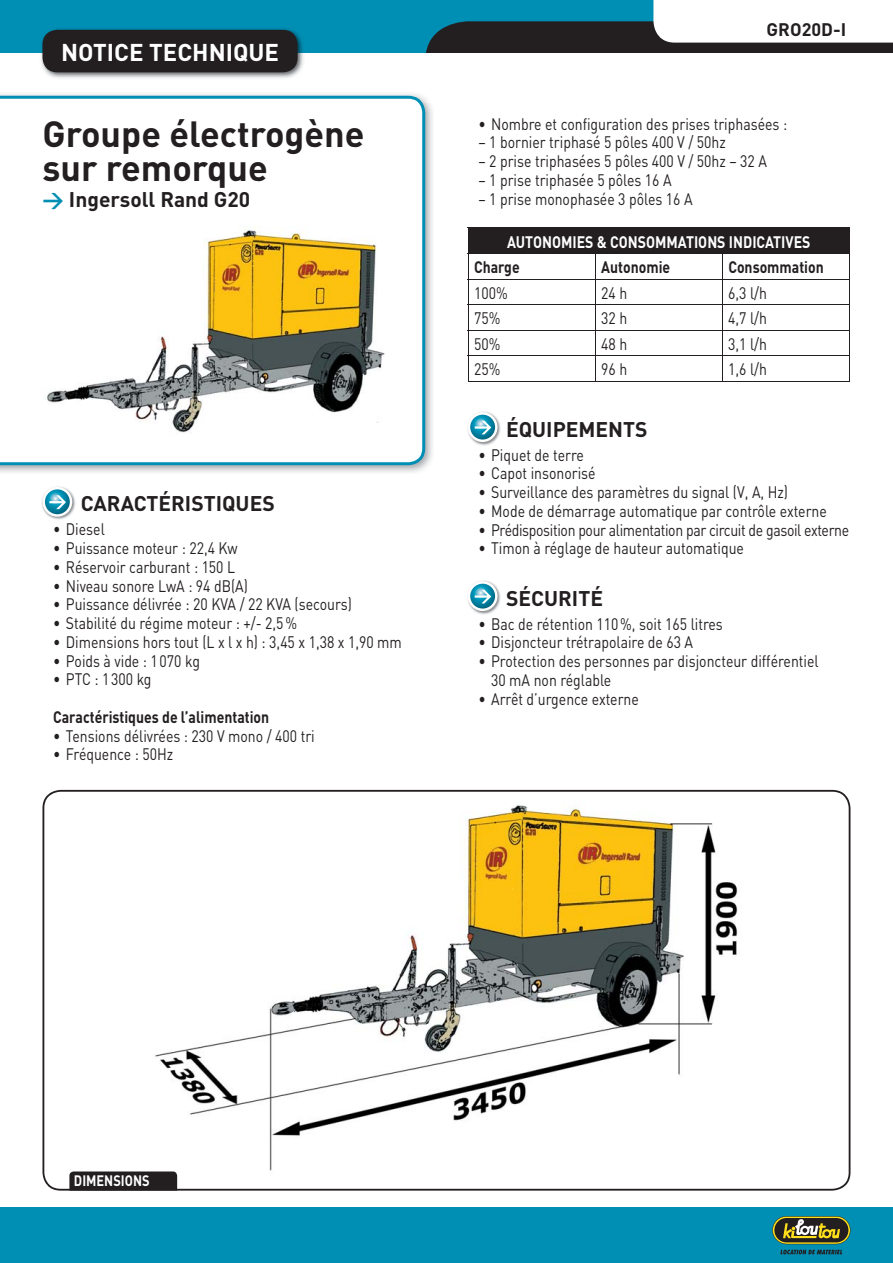
<style>
.page{position:relative;width:893px;height:1263px;background:#fff}
.page>*{position:absolute;margin:0;border:0;box-sizing:border-box;transform-origin:0 0}
.t1{font:700 36px/34.5px "DIN";color:#231f20}
.t2{font:700 24px "DIN";color:#fff}
.t3{font:700 21px "DIN";color:#231f20}
.t4{font:700 18px "DIN";color:#231f20}
.t5{font:16.5px/18.8px "DIN";color:#231f20;scale:.85 1}
.t6{font:700 16.5px "DIN";color:#231f20;scale:.85 1}
.t7{font:16.5px "DIN";letter-spacing:-.025em;color:#231f20;scale:.85 1}
.t8{font:700 16.5px "DIN";color:#fff;scale:.85 1}
.t9{font:700 15px "DIN";color:#fff;scale:.85 1}
.s1{color:#008fb4}
</style>
<div class="page">
<div style="left:0;top:0;width:893px;height:53px;background:#008fb4"></div>
<img style="left:41px;top:29px;width:262px;height:49px">
<div style="left:42px;top:30px;width:256px;height:42px;background:#231f20;border-radius:15px"></div>
<svg style="left:426px;top:0;width:467px;height:53px"></svg>
<div style="left:0;top:1208px;width:893px;height:55px;background:#008fb4"></div>
<svg style="left:780px;top:1250px;width:62px;height:4px"></svg>
<svg style="left:772px;top:1216px;width:78px;height:28px;background:#67693c"></svg>
<img style="left:0;top:103px;width:433px;height:370px">
<svg style="left:0;top:96px;width:425px;height:369px"></svg>
<svg style="left:42px;top:790px;width:808px;height:401px"></svg>
<img style="left:50px;top:486px;width:26px;height:34px">
<svg style="left:42px;top:487px;width:30px;height:30px"></svg>
<img style="left:42px;top:227px;width:343px;height:208px">
<div style="left:69px;top:1172px;width:108px;height:19px;background:#231f20"></div>
<img style="left:467px;top:411px;width:34px;height:34px">
<svg style="left:468px;top:412px;width:29px;height:30px"></svg>
<img style="left:467px;top:587px;width:34px;height:27px">
<svg style="left:468px;top:581px;width:29px;height:30px"></svg>
<div style="left:468px;top:228px;width:381px;height:26px;background:#231f20"></div>
<hr style="left:468px;top:279px;width:127px;height:1px;background:#231f20">
<hr style="left:595px;top:279px;width:127px;height:1px;background:#231f20">
<hr style="left:722px;top:279px;width:128px;height:1px;background:#231f20">
<hr style="left:468px;top:304px;width:127px;height:1px;background:#231f20">
<hr style="left:595px;top:304px;width:127px;height:1px;background:#231f20">
<hr style="left:722px;top:304px;width:128px;height:1px;background:#231f20">
<hr style="left:468px;top:330px;width:127px;height:1px;background:#231f20">
<hr style="left:595px;top:330px;width:127px;height:1px;background:#231f20">
<hr style="left:722px;top:330px;width:128px;height:1px;background:#231f20">
<hr style="left:468px;top:355px;width:127px;height:1px;background:#231f20">
<svg style="left:468px;top:254px;width:1px;height:127px"></svg>
<hr style="left:595px;top:355px;width:127px;height:1px;background:#231f20">
<svg style="left:595px;top:254px;width:1px;height:127px"></svg>
<hr style="left:722px;top:355px;width:128px;height:1px;background:#231f20">
<svg style="left:722px;top:254px;width:1px;height:127px"></svg>
<svg style="left:849px;top:228px;width:1px;height:153px"></svg>
<hr style="left:468px;top:381px;width:382px;height:1px;background:#231f20">
<h2 class="t2" style="left:61px;top:44px;width:219px">NOTICE TECHNIQUE</h2>
<h1 class="t1" style="left:42px;top:121px;width:324px">Groupe électrogène sur remorque</h1>
<p class="t3" style="left:42px;top:192px;width:209px"><span class="s1">&gt;</span> Ingersoll Rand G20</p>
<p class="t3" style="left:81px;top:496px;width:196px">CARACTÉRISTIQUES</p>
<p class="t5" style="left:53px;top:522px;width:62px">• Diesel</p>
<p class="t5" style="left:53px;top:541px;width:219px">• Puissance moteur : 22,4 Kw</p>
<p class="t5" style="left:53px;top:559px;width:216px">• Réservoir carburant : 150 L</p>
<p class="t5" style="left:53px;top:578px;width:231px">• Niveau sonore LwA : 94 dB(A)</p>
<p class="t5" style="left:53px;top:597px;width:353px">• Puissance délivrée : 20 KVA / 22 KVA (secours)</p>
<p class="t5" style="left:53px;top:616px;width:288px">• Stabilité du régime moteur : +/- 2,5 %</p>
<p class="t5" style="left:53px;top:634px;width:412px">• Dimensions hors tout (L x l x h) : 3,45 x 1,38 x 1,90 mm</p>
<p class="t5" style="left:53px;top:653px;width:174px">• Poids à vide : 1 070 kg</p>
<p class="t5" style="left:53px;top:672px;width:117px">• PTC : 1 300 kg</p>
<p class="t6" style="left:53px;top:711px;width:256px">Caractéristiques de l’alimentation</p>
<p class="t5" style="left:53px;top:728px;width:309px">• Tensions délivrées : 230 V mono / 400 tri</p>
<p class="t5" style="left:53px;top:747px;width:143px">• Fréquence : 50Hz</p>
<p class="t4" style="left:767px;top:23px;width:81px">GRO20D-I</p>
<p class="t5" style="left:478px;top:116px;width:365px">• Nombre et configuration des prises triphasées :</p>
<p class="t5" style="left:478px;top:135px;width:293px">– 1 bornier triphasé 5 pôles 400 V / 50hz</p>
<p class="t5" style="left:478px;top:154px;width:341px">– 2 prise triphasées 5 pôles 400 V / 50hz – 32 A</p>
<p class="t5" style="left:478px;top:173px;width:229px">– 1 prise triphasée 5 pôles 16 A</p>
<p class="t5" style="left:478px;top:191px;width:253px">– 1 prise monophasée 3 pôles 16 A</p>
<p class="t8" style="left:507px;top:236px;width:359px">AUTONOMIES &amp; CONSOMMATIONS INDICATIVES</p>
<p class="t6" style="left:474px;top:262px;width:55px">Charge</p>
<p class="t6" style="left:601px;top:262px;width:83px">Autonomie</p>
<p class="t6" style="left:728px;top:262px;width:114px">Consommation</p>
<p class="t5" style="left:474px;top:285px;width:41px">100%</p>
<p class="t5" style="left:601px;top:285px;width:32px">24 h</p>
<p class="t5" style="left:728px;top:285px;width:47px">6,3 l/h</p>
<p class="t5" style="left:474px;top:311px;width:32px">75%</p>
<p class="t5" style="left:601px;top:311px;width:32px">32 h</p>
<p class="t5" style="left:728px;top:311px;width:47px">4,7 l/h</p>
<p class="t5" style="left:474px;top:336px;width:32px">50%</p>
<p class="t5" style="left:601px;top:336px;width:32px">48 h</p>
<p class="t5" style="left:728px;top:336px;width:47px">3,1 l/h</p>
<p class="t5" style="left:474px;top:362px;width:32px">25%</p>
<p class="t5" style="left:601px;top:362px;width:32px">96 h</p>
<p class="t5" style="left:728px;top:362px;width:47px">1,6 l/h</p>
<p class="t3" style="left:506px;top:422px;width:143px">ÉQUIPEMENTS</p>
<p class="t5" style="left:478px;top:447px;width:126px">• Piquet de terre</p>
<p class="t5" style="left:478px;top:466px;width:139px">• Capot insonorisé</p>
<p class="t5" style="left:478px;top:485px;width:366px">• Surveillance des paramètres du signal (V, A, Hz)</p>
<p class="t5" style="left:478px;top:504px;width:411px">• Mode de démarrage automatique par contrôle externe</p>
<p class="t7" style="left:478px;top:524px;width:438px">• Prédisposition pour alimentation par circuit de gasoil externe</p>
<p class="t5" style="left:478px;top:541px;width:314px">• Timon à réglage de hauteur automatique</p>
<p class="t3" style="left:506px;top:591px;width:98px">SÉCURITÉ</p>
<p class="t5" style="left:478px;top:616px;width:289px">• Bac de rétention 110 %, soit 165 litres</p>
<p class="t5" style="left:478px;top:635px;width:254px">• Disjoncteur trétrapolaire de 63 A</p>
<p class="t5" style="left:491px;top:654px;width:387px;text-indent:-13px">• Protection des personnes par disjoncteur différentiel<br>30 mA non réglable</p>
<p class="t5" style="left:478px;top:691px;width:190px">• Arrêt d’urgence externe</p>
<p class="t9" style="left:74px;top:1176px;width:90px">DIMENSIONS</p>
</div>
